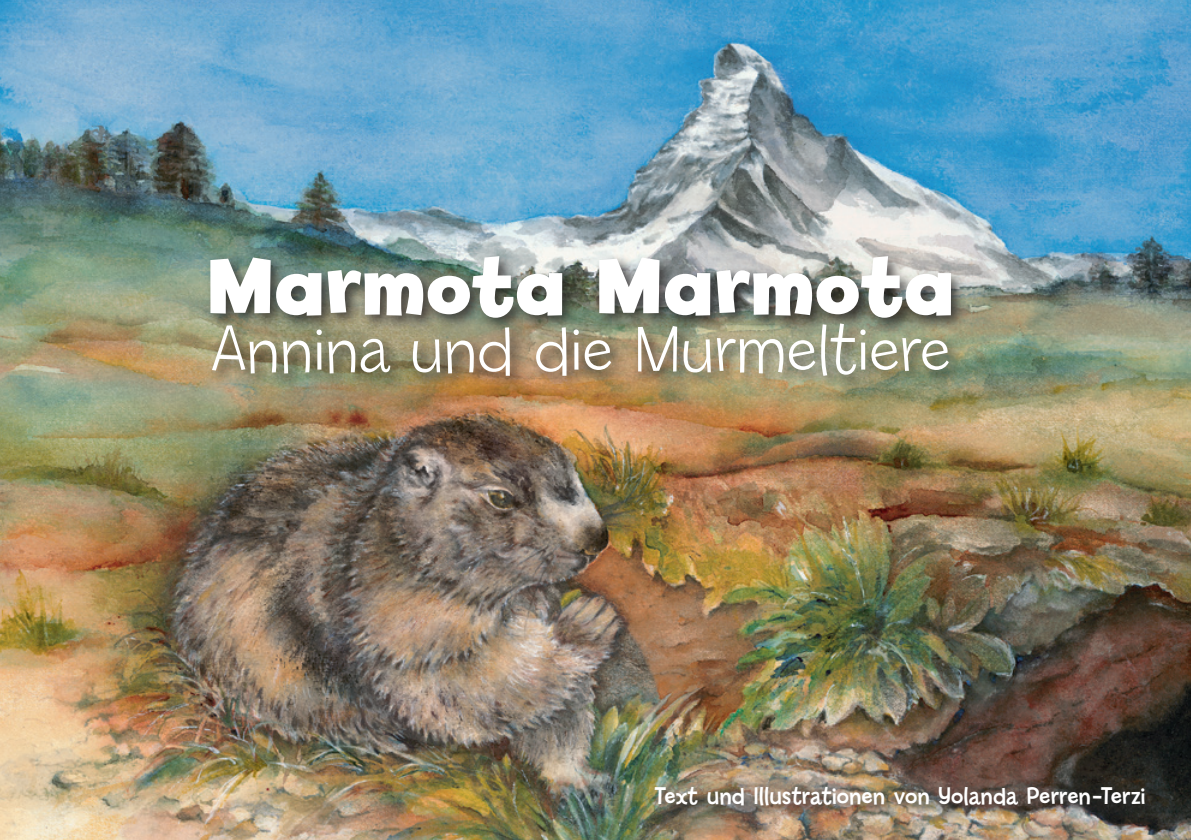
<style>
.page{position:relative;width:1191px;height:840px;background:#fff}
.page>*{position:absolute;margin:0;border:0;box-sizing:border-box;transform-origin:0 0}
.Absatzformat_1{font:700 83.6px "Billy";letter-spacing:.005em;color:#fff}
.Absatzformat_1-2{font:300 70px "Billy";color:#fff}
.Absatzformat_1-3{font:25.2px "Billy";color:#fff}
</style>
<div class="page">
<img style="left:0;top:0;width:1191px;height:839px">
<div style="left:205px;top:251px;width:884px;height:181px;background:#231f20;opacity:.75"></div>
<div style="left:647px;top:779px;width:544px;height:60px;background:#231f20;opacity:.75"></div>
<p class="Absatzformat_1" style="left:206px;top:239px;width:749px">Marmota Marmota</p>
<p class="Absatzformat_1-2" style="left:210px;top:310px;width:743px">Annina und die Murmeltiere</p>
<p class="Absatzformat_1-3" style="left:654px;top:781px;width:492px">Text und Illustrationen von Yolanda Perren-Terzi</p>
</div>
